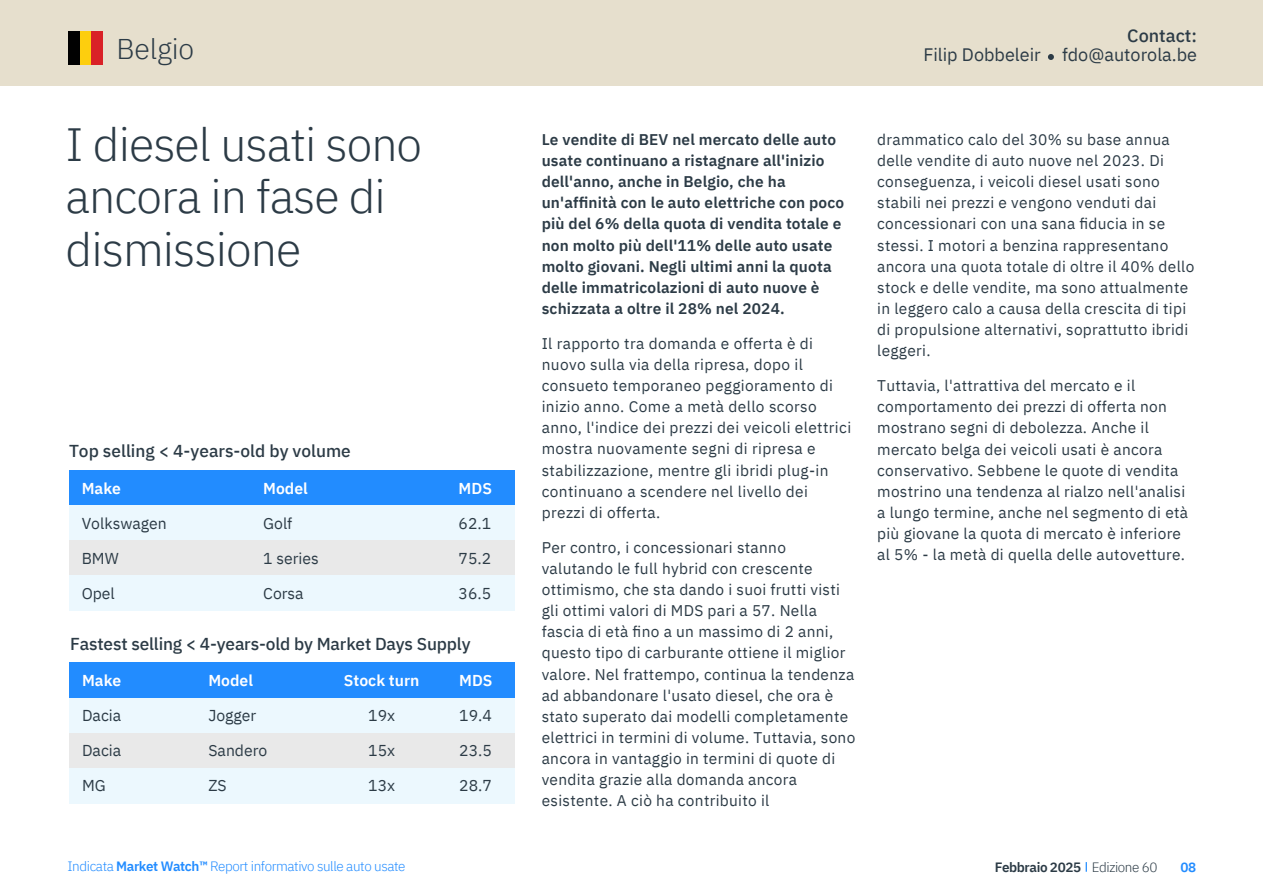
<style>
.page{position:relative;width:1263px;height:893px;background:#fff}
.page>*{position:absolute;margin:0;border:0;box-sizing:border-box;transform-origin:0 0}
.t1{font:300 46.5px/52.5px "IBM Plex Sans";letter-spacing:-.02em;color:#2c3b46}
.t2{font:300 28.5px "IBM Plex Sans";letter-spacing:-.01em;color:#2c3b46}
.t3{font:18px "IBM Plex Sans";color:#2c3b46}
.t4{font:500 18px "IBM Plex Sans";color:#2c3b46}
.t5{font:500 17.25px "IBM Plex Sans";letter-spacing:-.01em;color:#2c3b46}
.t6{font:15.75px "IBM Plex Sans";color:#2c3b46}
.t7{font:600 15.75px "IBM Plex Sans";color:#fff}
.t8{font:15.45px/21.1px "IBM Plex Sans";letter-spacing:.02em;color:#2c3b46}
.t9{font:600 15.45px/21.1px "IBM Plex Sans";letter-spacing:.01em;color:#2c3b46}
.t10{font:300 13.5px "IBM Plex Sans";letter-spacing:-.03em;color:#228cff}
.t11{font:600 13.5px "IBM Plex Sans";letter-spacing:-.03em;color:#2c3b46}
.t12{font:600 13.5px "IBM Plex Sans";color:#228cff}
.s1{font-weight:600}
.s2{font-weight:300}
</style>
<div class="page">
<div style="left:0;top:0;width:1263px;height:85px;background:#e6dfcd"></div>
<div style="left:69px;top:32px;width:11px;height:33px;background:#010101"></div>
<div style="left:80px;top:32px;width:11px;height:33px;background:#fdce0e"></div>
<div style="left:91px;top:32px;width:11px;height:33px;background:#d92127"></div>
<div style="left:69px;top:470px;width:446px;height:35px;background:#228cff"></div>
<div style="left:69px;top:505px;width:446px;height:35px;background:#ecf8fe"></div>
<div style="left:69px;top:540px;width:446px;height:36px;background:#e9e9e9"></div>
<div style="left:69px;top:576px;width:446px;height:35px;background:#ecf8fe"></div>
<div style="left:69px;top:663px;width:446px;height:35px;background:#228cff"></div>
<div style="left:69px;top:698px;width:446px;height:35px;background:#ecf8fe"></div>
<div style="left:69px;top:733px;width:446px;height:35px;background:#e9e9e9"></div>
<div style="left:69px;top:768px;width:446px;height:35px;background:#ecf8fe"></div>
<svg style="left:1048px;top:54px;width:6px;height:6px"></svg>
<h2 class="t2" style="left:117px;top:37px;width:79px">Belgio</h2>
<h1 class="t1" style="left:66px;top:121px;width:358px">I diesel usati sono ancora in fase di dismissione</h1>
<p class="t5" style="left:69px;top:443px;width:283px">Top selling &lt; 4-years-old by volume</p>
<p class="t7" style="left:82px;top:481px;width:41px">Make</p>
<p class="t6" style="left:82px;top:514px;width:87px">Volkswagen</p>
<p class="t6" style="left:82px;top:549px;width:39px">BMW</p>
<p class="t6" style="left:82px;top:584px;width:35px">Opel</p>
<p class="t7" style="left:263px;top:481px;width:46px">Model</p>
<p class="t6" style="left:263px;top:514px;width:31px">Golf</p>
<p class="t6" style="left:263px;top:549px;width:57px">1 series</p>
<p class="t6" style="left:263px;top:584px;width:42px">Corsa</p>
<p class="t7" style="left:459px;top:481px;width:35px">MDS</p>
<p class="t6" style="left:459px;top:514px;width:34px">62.1</p>
<p class="t6" style="left:459px;top:549px;width:34px">75.2</p>
<p class="t6" style="left:459px;top:584px;width:34px">36.5</p>
<p class="t5" style="left:70px;top:636px;width:402px">Fastest selling &lt; 4-years-old by Market Days Supply</p>
<p class="t7" style="left:82px;top:673px;width:41px">Make</p>
<p class="t6" style="left:82px;top:706px;width:41px">Dacia</p>
<p class="t6" style="left:82px;top:741px;width:41px">Dacia</p>
<p class="t6" style="left:82px;top:776px;width:25px">MG</p>
<p class="t7" style="left:208px;top:673px;width:46px">Model</p>
<p class="t6" style="left:208px;top:706px;width:49px">Jogger</p>
<p class="t6" style="left:208px;top:741px;width:60px">Sandero</p>
<p class="t6" style="left:208px;top:776px;width:20px">ZS</p>
<p class="t7" style="left:344px;top:673px;width:77px">Stock turn</p>
<p class="t6" style="left:368px;top:706px;width:28px">19x</p>
<p class="t6" style="left:368px;top:741px;width:28px">15x</p>
<p class="t6" style="left:368px;top:776px;width:28px">13x</p>
<p class="t7" style="left:459px;top:673px;width:35px">MDS</p>
<p class="t6" style="left:459px;top:706px;width:34px">19.4</p>
<p class="t6" style="left:459px;top:741px;width:34px">23.5</p>
<p class="t6" style="left:459px;top:776px;width:34px">28.7</p>
<p class="t4" style="left:1127px;top:28px;width:71px">Contact:</p>
<p class="t3" style="left:923px;top:44px;width:275px">Filip Dobbeleir fdo@autorola.be</p>
<p class="t9" style="left:542px;top:130px;width:304px">Le vendite di BEV nel mercato delle auto usate continuano a ristagnare all'inizio dell'anno, anche in Belgio, che ha un'affinità con le auto elettriche con poco pi˘ del 6% della quota di vendita totale e non molto pi˘ dell'11% delle auto usate molto giovani. Negli ultimi anni la quota delle immatricolazioni di auto nuove Ë schizzata a oltre il 28% nel 2024.</p>
<p class="t8" style="left:542px;top:332px;width:311px">Il rapporto tra domanda e offerta Ë di nuovo sulla via della ripresa, dopo il consueto temporaneo peggioramento di inizio anno. Come a met‡ dello scorso anno, l'indice dei prezzi dei veicoli elettrici mostra nuovamente segni di ripresa e stabilizzazione, mentre gli ibridi plug-in continuano a scendere nel livello dei prezzi di offerta.</p>
<p class="t8" style="left:542px;top:536px;width:315px">Per contro, i concessionari stanno valutando le full hybrid con crescente ottimismo, che sta dando i suoi frutti visti gli ottimi valori di MDS pari a 57. Nella fascia di età fino a un massimo di 2 anni, questo tipo di carburante ottiene il miglior valore. Nel frattempo, continua la tendenza ad abbandonare l'usato diesel, che ora Ë stato superato dai modelli completamente elettrici in termini di volume. Tuttavia, sono ancora in vantaggio in termini di quote di vendita grazie alla domanda ancora esistente. A ciÚ ha contribuito il</p>
<p class="t8" style="left:877px;top:129px;width:319px">drammatico calo del 30% su base annua delle vendite di auto nuove nel 2023. Di conseguenza, i veicoli diesel usati sono stabili nei prezzi e vengono venduti dai concessionari con una sana fiducia in se stessi. I motori a benzina rappresentano ancora una quota totale di oltre il 40% dello stock e delle vendite, ma sono attualmente in leggero calo a causa della crescita di tipi di propulsione alternativi, soprattutto ibridi leggeri.</p>
<p class="t8" style="left:877px;top:375px;width:312px">Tuttavia, l'attrattiva del mercato e il comportamento dei prezzi di offerta non mostrano segni di debolezza. Anche il mercato belga dei veicoli usati Ë ancora conservativo. Sebbene le quote di vendita mostrino una tendenza al rialzo nell'analisi a lungo termine, anche nel segmento di et‡ pi˘ giovane la quota di mercato Ë inferiore al 5% - la met‡ di quella delle autovetture.</p>
<p class="t10" style="left:67px;top:861px;width:340px">Indicata <span class="s1">Market Watchô</span> Report informativo sulle auto usate</p>
<p class="t11" style="left:995px;top:861px;width:164px">Febbraio 2025 <span class="s2">Edizione 60</span></p>
<p class="t12" style="left:1180px;top:861px;width:17px">08</p>
</div>
